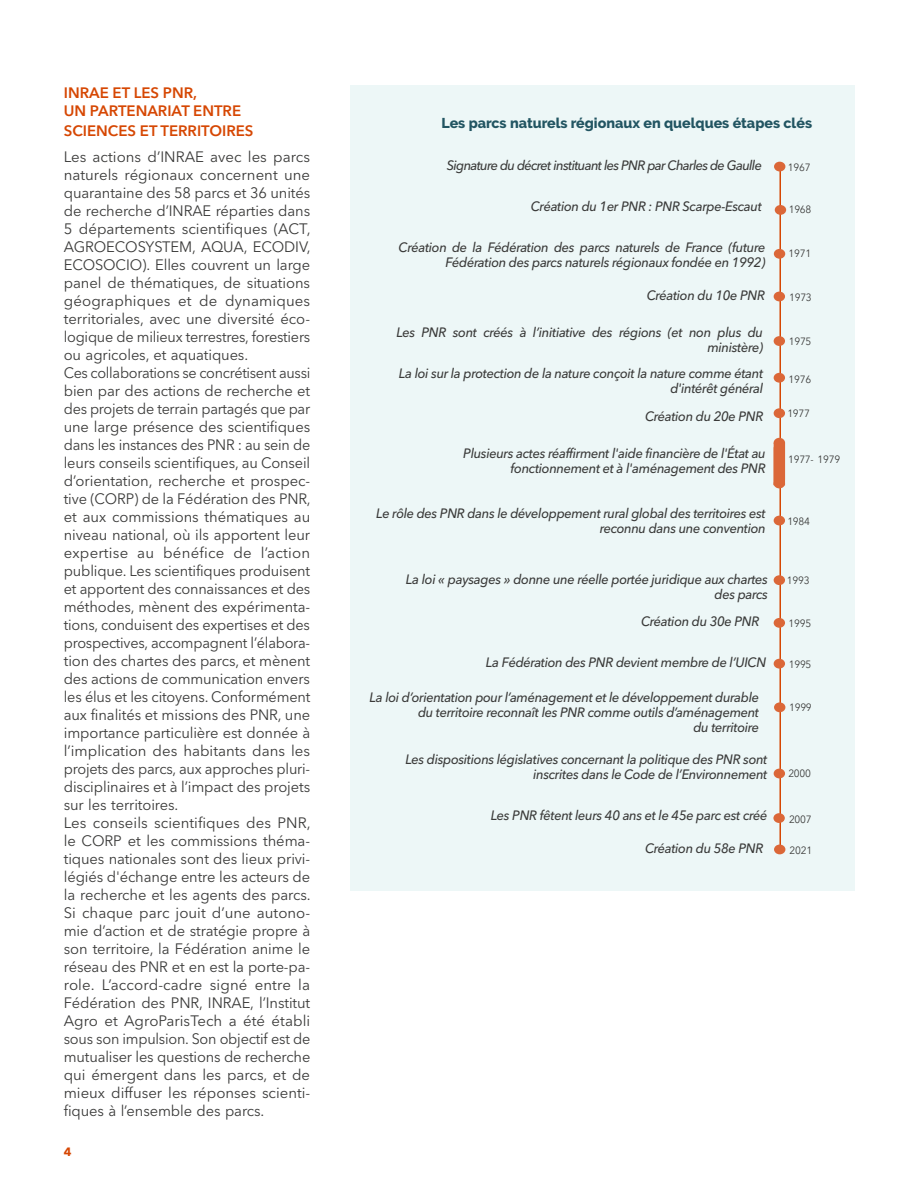
<style>
.page{position:relative;width:918px;height:1188px;background:#fff}
.page>*{position:absolute;margin:0;border:0;box-sizing:border-box;transform-origin:0 0}
.t1{font:15px/18px "Avenir Next LT Pro";letter-spacing:-.005em;color:#3a3a39}
.t2{font:600 15px/18px "Avenir Next LT Pro";color:#d64703}
.t3{font:800 14.25px "Raleway";color:#225562}
.t4{font:italic 500 13.5px/15px "Avenir Next LT Pro";letter-spacing:-.025em;color:#3a3a39;text-align:right;scale:.96 1}
.t5{font:italic 500 13.5px "Avenir Next LT Pro";letter-spacing:-.05em;color:#3a3a39;scale:.96 1}
.t6{font:700 12px "Avenir Next LT Pro";color:#d64703}
.t7{font:10.5px "Avenir Next LT Pro";letter-spacing:-.025em;color:#3a3a39;scale:.96 1}
</style>
<div class="page">
<div style="left:350px;top:85px;width:504px;height:805px;background:#edf7f7"></div>
<hr style="left:779px;top:167px;width:2px;height:682px;background:#d64703">
<div style="left:774px;top:162px;width:11px;height:9px;background:#db6738;border-radius:50%"></div>
<div style="left:774px;top:845px;width:11px;height:9px;background:#db6738;border-radius:50%"></div>
<div style="left:774px;top:292px;width:11px;height:9px;background:#db6738;border-radius:50%"></div>
<div style="left:774px;top:249px;width:11px;height:10px;background:#db6738;border-radius:50%"></div>
<div style="left:774px;top:336px;width:11px;height:10px;background:#db6738;border-radius:50%"></div>
<div style="left:774px;top:373px;width:11px;height:10px;background:#db6738;border-radius:50%"></div>
<div style="left:773px;top:813px;width:12px;height:10px;background:#db6738;border-radius:50%"></div>
<div style="left:774px;top:769px;width:11px;height:9px;background:#db6738;border-radius:50%"></div>
<div style="left:774px;top:702px;width:11px;height:10px;background:#db6738;border-radius:50%"></div>
<div style="left:774px;top:659px;width:11px;height:10px;background:#db6738;border-radius:50%"></div>
<div style="left:774px;top:618px;width:11px;height:10px;background:#db6738;border-radius:50%"></div>
<div style="left:774px;top:575px;width:11px;height:10px;background:#db6738;border-radius:50%"></div>
<div style="left:774px;top:516px;width:11px;height:9px;background:#db6738;border-radius:50%"></div>
<div style="left:774px;top:479px;width:11px;height:9px;background:#db6738;border-radius:50%"></div>
<div style="left:774px;top:438px;width:11px;height:10px;background:#db6738;border-radius:50%"></div>
<div style="left:774px;top:408px;width:11px;height:10px;background:#db6738;border-radius:50%"></div>
<svg style="left:774px;top:445px;width:11px;height:37px"></svg>
<div style="left:775px;top:205px;width:11px;height:10px;background:#db6738;border-radius:50%"></div>
<p class="t2" style="left:64px;top:84px;width:179px">INRAE ET LES PNR,<br>UN PARTENARIAT ENTRE</p>
<p class="t2" style="left:64px;top:121px;width:191px">SCIENCES ET TERRITOIRES</p>
<p class="t1" style="left:64px;top:148px;width:249px">Les actions d’INRAE avec les parcs naturels régionaux concernent une quarantaine des 58 parcs et 36 unités de recherche d’INRAE réparties dans 5 départements scientifiques (ACT, AGROECOSYSTEM, AQUA, ECODIV, ECOSOCIO). Elles couvrent un large panel de thématiques, de situations géographiques et de dynamiques territoriales, avec une diversité éco&shy;logique de milieux terrestres, forestiers ou agricoles, et aquatiques.<br>Ces collaborations se concrétisent aussi bien par des actions de recherche et des projets de terrain partagés que par une large présence des scientifiques dans les instances des PNR : au sein de leurs conseils scientifiques, au Conseil d’orientation, recherche et prospec&shy;tive (CORP) de la Fédération des PNR, et aux commissions thématiques au niveau national, où ils apportent leur expertise au bénéfice de l’action publique. Les scientifiques produisent et apportent des connaissances et des méthodes, mènent des expérimenta&shy;tions, conduisent des expertises et des prospectives, accompagnent l’élabora&shy;tion des chartes des parcs, et mènent des actions de communication envers les élus et les citoyens. Conformément aux finalités et missions des PNR, une importance particulière est donnée à l’implication des habitants dans les projets des parcs, aux approches pluri&shy;disciplinaires et à l’impact des projets sur les territoires.<br>Les conseils scientifiques des PNR, le CORP et les commissions théma&shy;tiques nationales sont des lieux privi&shy;légiés d'échange entre les acteurs de la recherche et les agents des parcs.<br>Si chaque parc jouit d’une autono&shy;mie d’action et de stratégie propre à son territoire, la Fédération anime le réseau des PNR et en est la porte-pa&shy;role. L’accord-cadre signé entre la Fédération des PNR, INRAE, l’Institut Agro et AgroParisTech a été établi sous son impulsion. Son objectif est de mutualiser les questions de recherche qui émergent dans les parcs, et de mieux diffuser les réponses scienti&shy;fiques à l’ensemble des parcs.</p>
<p class="t6" style="left:64px;top:1144px;width:9px">4</p>
<p class="t3" style="left:442px;top:115px;width:372px">Les parcs naturels régionaux en quelques étapes clés</p>
<p class="t5" style="left:447px;top:157px;width:330px">Signature du décret instituant les PNR par Charles de Gaulle</p>
<p class="t4" style="left:531px;top:199px;width:242px">Création du 1er PNR : PNR Scarpe-Escaut</p>
<p class="t4" style="left:399px;top:240px;width:384px">Création de la Fédération des parcs naturels de France (future<br>Fédération des parcs naturels régionaux fondée en 1992)</p>
<p class="t4" style="left:647px;top:287px;width:125px">Création du 10e PNR</p>
<p class="t4" style="left:396px;top:324px;width:384px">Les PNR sont créés à l’initiative des régions (et non plus du ministère)</p>
<p class="t4" style="left:399px;top:365px;width:381px">La loi sur la protection de la nature conçoit la nature comme étant d'intérêt général</p>
<p class="t4" style="left:645px;top:409px;width:125px">Création du 20e PNR</p>
<p class="t4" style="left:463px;top:446px;width:317px">Plusieurs actes réaffirment l'aide financière de l'État au fonctionnement et à l'aménagement des PNR</p>
<p class="t4" style="left:376px;top:506px;width:407px">Le rôle des PNR dans le développement rural global des territoires est reconnu dans une convention</p>
<p class="t4" style="left:406px;top:572px;width:379px">La loi « paysages » donne une réelle portée juridique aux chartes des parcs</p>
<p class="t4" style="left:641px;top:614px;width:125px">Création du 30e PNR</p>
<p class="t4" style="left:486px;top:655px;width:294px">La Fédération des PNR devient membre de l’UICN</p>
<p class="t4" style="left:370px;top:690px;width:407px">La loi d’orientation pour l’aménagement et le développement durable du territoire reconnaît les PNR comme outils d’aménagement<br>du territoire</p>
<p class="t4" style="left:406px;top:752px;width:379px">Les dispositions législatives concernant la politique des PNR sont inscrites dans le Code de l’Environnement</p>
<p class="t4" style="left:491px;top:808px;width:290px">Les PNR fêtent leurs 40 ans et le 45e parc est créé</p>
<p class="t4" style="left:645px;top:840px;width:125px">Création du 58e PNR</p>
<p class="t7" style="left:788px;top:161px;width:25px">1967</p>
<p class="t7" style="left:789px;top:203px;width:25px">1968</p>
<p class="t7" style="left:789px;top:247px;width:25px">1971</p>
<p class="t7" style="left:789px;top:291px;width:25px">1973</p>
<p class="t7" style="left:789px;top:335px;width:25px">1975</p>
<p class="t7" style="left:789px;top:373px;width:25px">1976</p>
<p class="t7" style="left:787px;top:407px;width:25px">1977</p>
<p class="t7" style="left:788px;top:453px;width:56px">1977- 1979</p>
<p class="t7" style="left:787px;top:515px;width:25px">1984</p>
<p class="t7" style="left:787px;top:574px;width:25px">1993</p>
<p class="t7" style="left:789px;top:617px;width:25px">1995</p>
<p class="t7" style="left:789px;top:658px;width:25px">1995</p>
<p class="t7" style="left:789px;top:702px;width:25px">1999</p>
<p class="t7" style="left:788px;top:767px;width:25px">2000</p>
<p class="t7" style="left:789px;top:813px;width:25px">2007</p>
<p class="t7" style="left:790px;top:844px;width:25px">2021</p>
</div>
